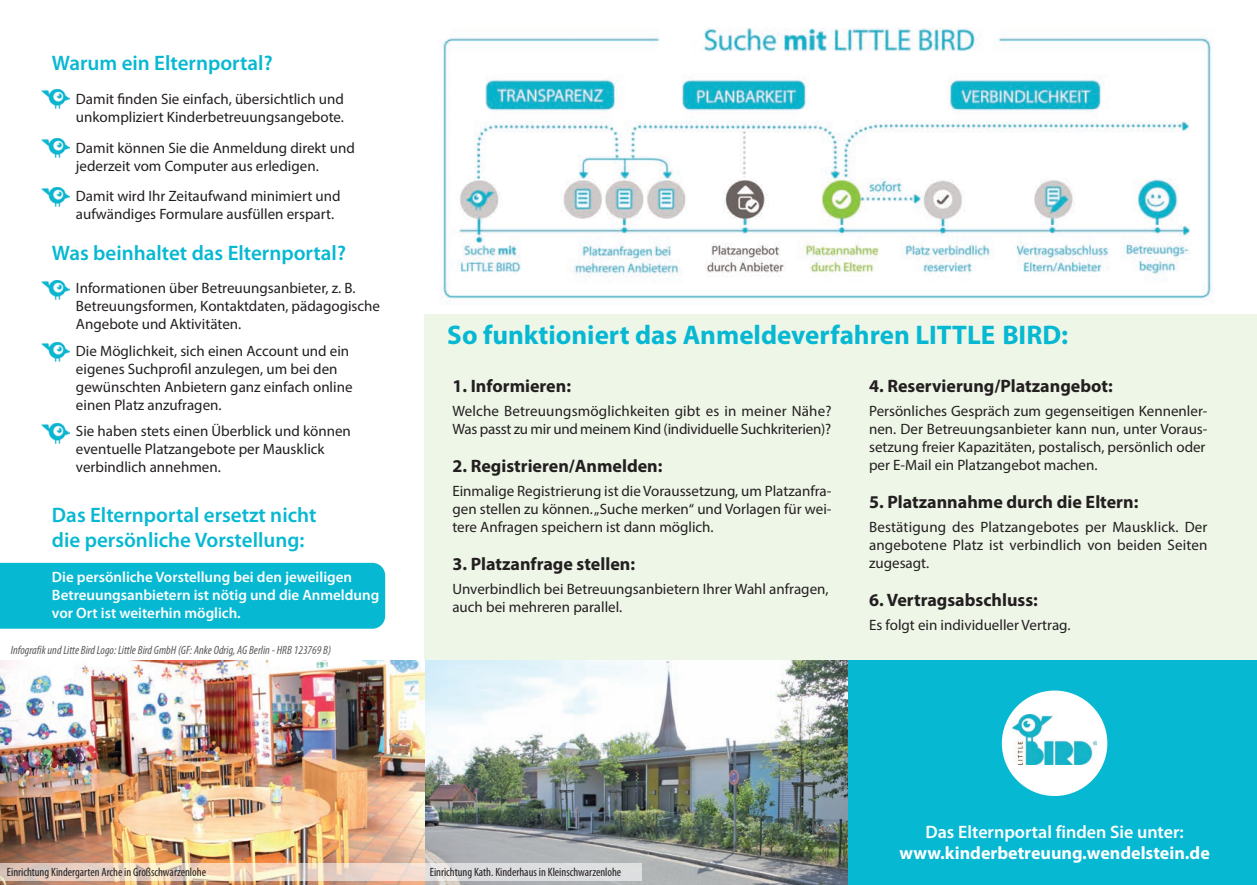
<style>
.page{position:relative;width:1257px;height:885px;background:#fff}
.page>*{position:absolute;margin:0;border:0;box-sizing:border-box;transform-origin:0 0}
.t1{font:700 27px "Myriad Pro";color:#07b8d3}
.t2{font:600 21px/25.2px "Myriad Pro";color:#07b8d3}
.t3{font:700 18px "Myriad Pro";color:#231f20}
.t4{font:700 18px "Myriad Pro";color:#fff}
.t5{font:600 18px "Myriad Pro";color:#fff}
.t6{font:15px/18px "Myriad Pro";color:#231f20}
.t7{font:600 15px/18px "Myriad Pro";color:#fff}
.t8{font:condensed 12px "Myriad Pro";color:#231f20}
.t9{font:italic condensed 12px "Myriad Pro";color:#5a5a5d}
</style>
<div class="page">
<div style="left:424px;top:314px;width:832px;height:347px;background:#eef6e7"></div>
<div style="left:0;top:563px;width:385px;height:66px;background:#07b8d3"></div>
<img style="left:440px;top:28px;width:773px;height:276px">
<img style="left:424px;top:661px;width:424px;height:224px">
<img style="left:0;top:661px;width:424px;height:224px">
<div style="left:848px;top:661px;width:408px;height:224px;background:#07b8d3"></div>
<div style="left:1001px;top:690px;width:106px;height:106px;background:#fff;border-radius:50%"></div>
<img style="left:1012px;top:714px;width:83px;height:51px">
<img style="left:42px;top:89px;width:28px;height:20px">
<img style="left:42px;top:138px;width:28px;height:20px">
<img style="left:42px;top:187px;width:28px;height:20px">
<img style="left:42px;top:280px;width:28px;height:20px">
<img style="left:42px;top:342px;width:28px;height:20px">
<img style="left:42px;top:424px;width:28px;height:19px">
<div style="left:0;top:863px;width:642px;height:18px;background:#fff;opacity:.58"></div>
<h2 class="t2" style="left:52px;top:52px;width:222px">Warum ein Elternportal?</h2>
<p class="t6" style="left:76px;top:91px;width:269px">Damit finden Sie einfach, übersichtlich und unkompliziert Kinderbetreuungsangebote.</p>
<p class="t6" style="left:76px;top:140px;width:280px">Damit können Sie die Anmeldung direkt und jederzeit vom Computer aus erledigen.</p>
<p class="t6" style="left:76px;top:189px;width:266px">Damit wird Ihr Zeitaufwand minimiert und aufwändiges Formulare ausfüllen erspart.</p>
<h2 class="t2" style="left:52px;top:242px;width:295px">Was beinhaltet das Elternportal?</h2>
<p class="t6" style="left:76px;top:280px;width:305px">Informationen über Betreuungsanbieter, z. B.<br>Betreuungsformen, Kontaktdaten, pädagogische<br>Angebote und Aktivitäten.</p>
<p class="t6" style="left:76px;top:343px;width:278px">Die Möglichkeit, sich einen Account und ein eigenes Suchprofil anzulegen, um bei den gewünschten Anbietern ganz einfach online einen Platz anzufragen.</p>
<p class="t6" style="left:76px;top:423px;width:276px">Sie haben stets einen Überblick und können eventuelle Platzangebote per Mausklick verbindlich annehmen.</p>
<h2 class="t2" style="left:52px;top:504px;width:266px">Das Elternportal ersetzt nicht die persönliche Vorstellung:</h2>
<p class="t7" style="left:52px;top:569px;width:329px">Die persönliche Vorstellung bei den jeweiligen<br>Betreuungsanbietern ist nötig und die Anmeldung vor Ort ist weiterhin möglich.</p>
<p class="t9" style="left:11px;top:646px;width:322px">Infografik und Litte Bird Logo: Little Bird GmbH (GF: Anke Odrig, AG Berlin - HRB 123769 B)</p>
<h1 class="t1" style="left:447px;top:325px;width:622px">So funktioniert das Anmeldeverfahren LITTLE BIRD:</h1>
<p class="t3" style="left:452px;top:379px;width:120px">1. Informieren:</p>
<p class="t6" style="left:452px;top:403px;width:380px">Welche Betreuungsmöglichkeiten gibt es in meiner Nähe?<br>Was passt zu mir und meinem Kind (individuelle Suchkriterien)?</p>
<p class="t3" style="left:452px;top:459px;width:211px">2. Registrieren/Anmelden:</p>
<p class="t6" style="left:452px;top:483px;width:380px;text-align:justify">Einmalige Registrierung ist die Voraussetzung, um Platzanfra&shy;gen stellen zu können. „Suche merken“ und Vorlagen für wei&shy;tere Anfragen speichern ist dann möglich.</p>
<p class="t3" style="left:452px;top:557px;width:184px">3. Platzanfrage stellen:</p>
<p class="t6" style="left:452px;top:581px;width:377px">Unverbindlich bei Betreuungsanbietern Ihrer Wahl anfragen, auch bei mehreren parallel.</p>
<p class="t3" style="left:869px;top:379px;width:245px">4. Reservierung/Platzangebot:</p>
<p class="t6" style="left:869px;top:403px;width:340px">Persönliches Gespräch zum gegenseitigen Kennenler&shy;nen. Der Betreuungsanbieter kann nun, unter Voraus&shy;setzung freier Kapazitäten, postalisch, persönlich oder per E-Mail ein Platzangebot machen.</p>
<p class="t3" style="left:869px;top:495px;width:271px">5. Platzannahme durch die Eltern:</p>
<p class="t6" style="left:869px;top:519px;width:340px;text-align:justify">Bestätigung des Platzangebotes per Mausklick. Der angebotene Platz ist verbindlich von beiden Seiten zugesagt.</p>
<p class="t3" style="left:869px;top:593px;width:170px">6. Vertragsabschluss:</p>
<p class="t6" style="left:869px;top:617px;width:203px">Es folgt ein individueller Vertrag.</p>
<p class="t5" style="left:925px;top:825px;width:260px">Das Elternportal finden Sie unter:</p>
<p class="t4" style="left:899px;top:846px;width:312px">www.kinderbetreuung.wendelstein.de</p>
<p class="t8" style="left:7px;top:867px;width:200px">Einrichtung Kindergarten Arche in Großschwarzenlohe</p>
<p class="t8" style="left:430px;top:867px;width:193px">Einrichtung Kath. Kinderhaus in Kleinschwarzenlohe</p>
</div>
